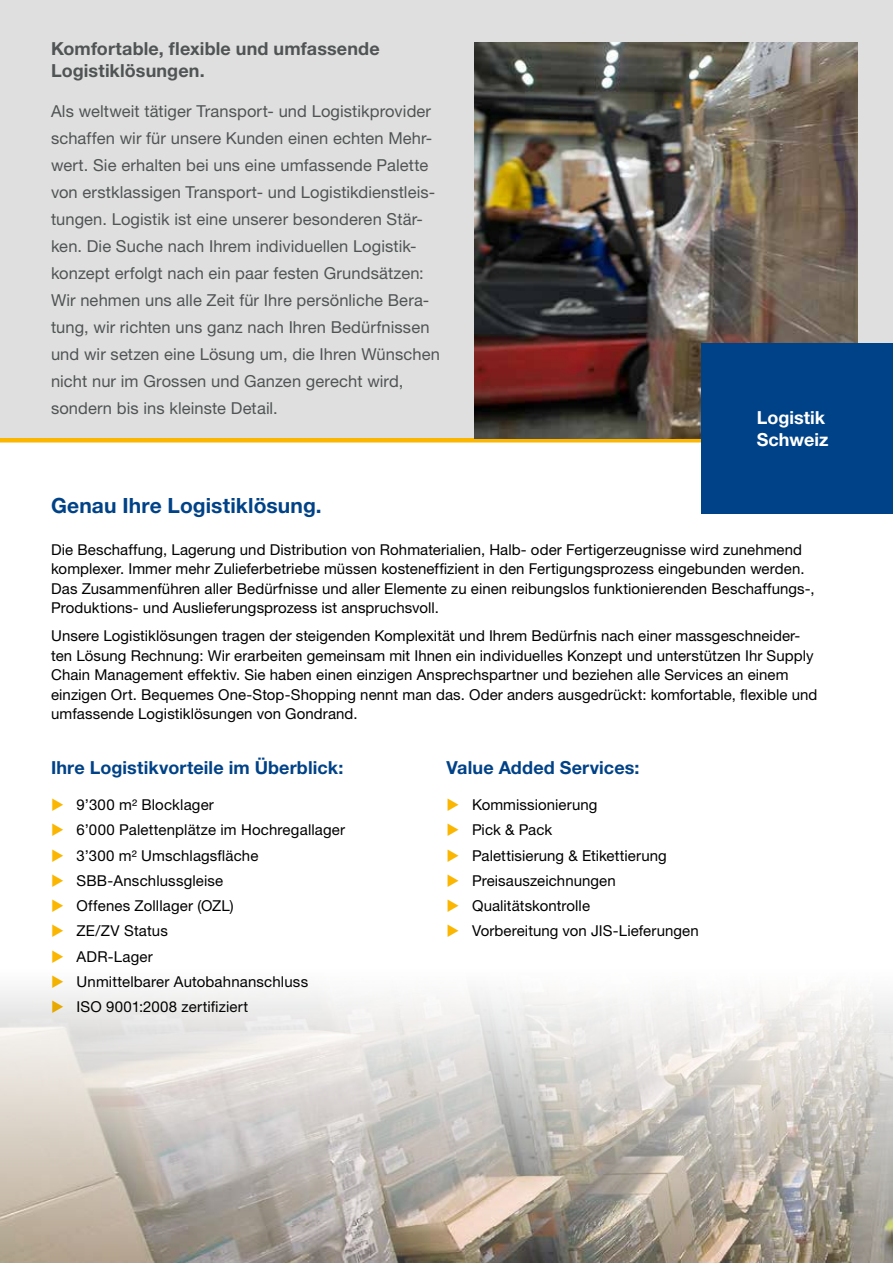
<style>
.page{position:relative;width:893px;height:1263px;background:#fff}
.page>*{position:absolute;margin:0;border:0;box-sizing:border-box;transform-origin:0 0}
.t1{font:700 21px "Helvetica Neue LT Std";letter-spacing:.005em;color:#004287}
.t2{font:700 18px "Helvetica Neue LT Std";letter-spacing:.005em;color:#004287}
.t3{font:700 18px/21.6px "Helvetica Neue LT Std";letter-spacing:.005em;color:#505455}
.t4{font:700 18px/21.6px "Helvetica Neue LT Std";color:#fff}
.t5{font:16.5px/27px "Helvetica Neue LT Std";letter-spacing:.005em;color:#505455}
.t6{font:15px/25.2px "Helvetica Neue LT Std";letter-spacing:.005em;color:#000}
</style>
<div class="page">
<div style="left:0;top:0;width:893px;height:438px;background:#dfdfdf"></div>
<hr style="left:0;top:438px;width:893px;height:4px;background:#fab600">
<img style="left:475px;top:43px;width:382px;height:395px">
<img style="left:0;top:990px;width:893px;height:273px">
<div style="left:702px;top:344px;width:191px;height:170px;background:#004287"></div>
<svg style="left:52px;top:1000px;width:11px;height:13px"></svg>
<p class="t3" style="left:51px;top:38px;width:330px">Komfortable, flexible und umfassende<br>Logistiklösungen.</p>
<p class="t5" style="left:51px;top:97px;width:390px">Als weltweit tätiger Transport- und Logistikprovider schaffen wir für unsere Kunden einen echten Mehr&shy;wert. Sie erhalten bei uns eine umfassende Palette von erstklassigen Transport- und Logistikdienstleis&shy;tungen. Logistik ist eine unserer besonderen Stär&shy;ken. Die Suche nach Ihrem individuellen Logistik&shy;konzept erfolgt nach ein paar festen Grundsätzen:<br>Wir nehmen uns alle Zeit für Ihre persönliche Bera&shy;tung, wir richten uns ganz nach Ihren Bedürfnissen und wir setzen eine Lösung um, die Ihren Wünschen nicht nur im Grossen und Ganzen gerecht wird, sondern bis ins kleinste Detail.</p>
<h1 class="t1" style="left:51px;top:492px;width:272px">Genau Ihre Logistiklösung.</h1>
<p class="t4" style="left:757px;top:407px;width:73px">Logistik<br>Schweiz</p>
<p class="t6" style="left:51px;top:540px;width:765px;line-height:19.5px">Die Beschaffung, Lagerung und Distribution von Rohmaterialien, Halb- oder Fertigerzeugnisse wird zunehmend komplexer. Immer mehr Zulieferbetriebe müssen kosteneffizient in den Fertigungsprozess eingebunden werden.<br>Das Zusammenführen aller Bedürfnisse und aller Elemente zu einen reibungslos funktionierenden Beschaffungs-, Produktions- und Auslieferungsprozess ist anspruchsvoll.</p>
<p class="t6" style="left:51px;top:626px;width:768px;line-height:19.5px">Unsere Logistiklösungen tragen der steigenden Komplexität und Ihrem Bedürfnis nach einer massgeschneider&shy;ten Lösung Rechnung: Wir erarbeiten gemeinsam mit Ihnen ein individuelles Konzept und unterstützen Ihr Supply Chain Management effektiv. Sie haben einen einzigen Ansprechspartner und beziehen alle Services an einem einzigen Ort. Bequemes One-Stop-Shopping nennt man das. Oder anders ausgedrückt: komfortable, flexible und umfassende Logistiklösungen von Gondrand.</p>
<p class="t2" style="left:51px;top:756px;width:294px">Ihre Logistikvorteile im Überblick:</p>
<p class="t6" style="left:472px;top:792px;width:228px">Kommissionierung<br>Pick &amp; Pack<br>Palettisierung &amp; Etikettierung<br>Preisauszeichnungen<br>Qualitätskontrolle<br>Vorbereitung von JIS-Lieferungen</p>
<p class="t2" style="left:446px;top:756px;width:194px">Value Added Services:</p>
<p class="t6" style="left:77px;top:792px;width:270px">9’300 m2 Blocklager<br>6’000 Palettenplätze im Hochregallager<br>3’300 m2 Umschlagsfläche<br>SBB-Anschlussgleise<br>Offenes Zolllager (OZL)<br>ZE/ZV Status<br>ADR-Lager<br>Unmittelbarer Autobahnanschluss<br>ISO 9001:2008 zertifiziert</p>
</div>
